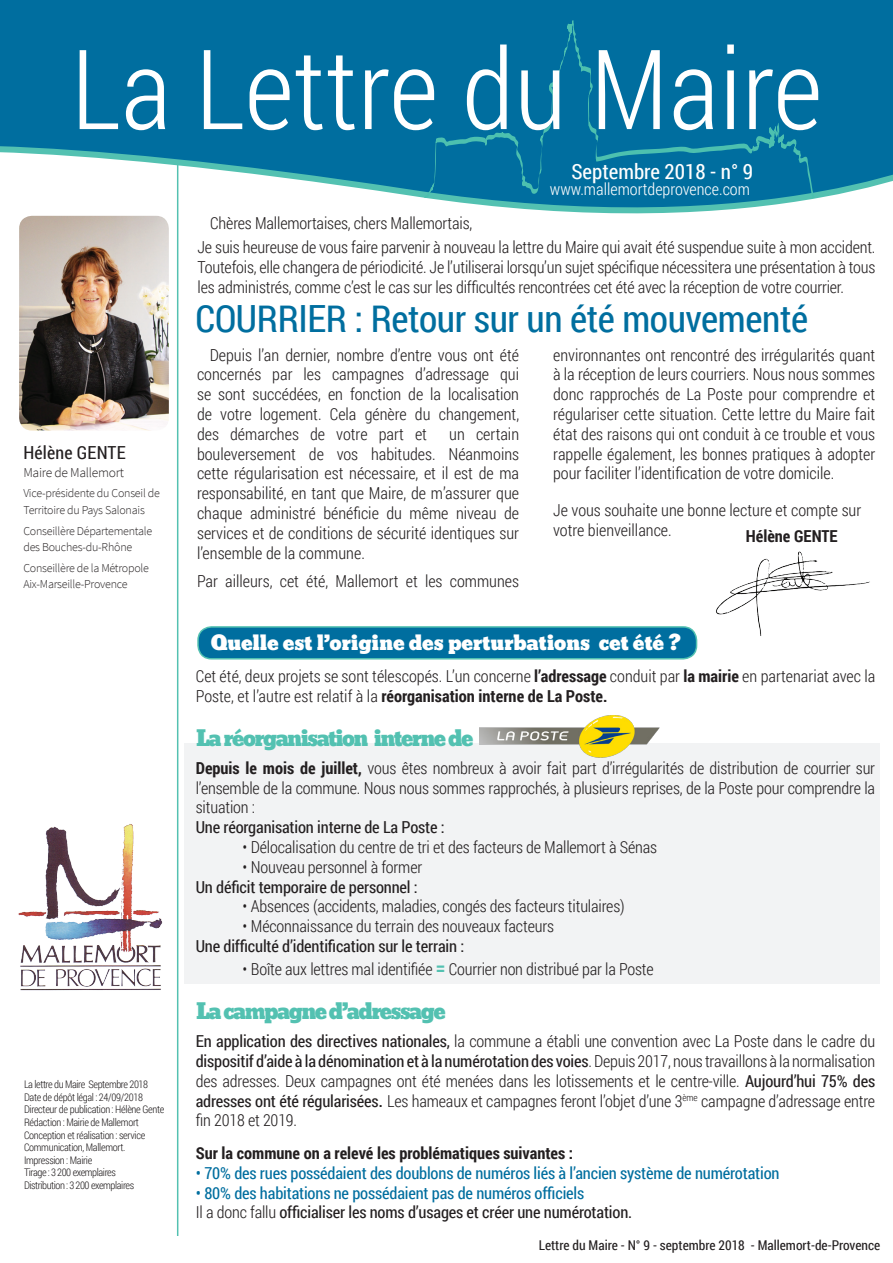
<style>
.page{position:relative;width:893px;height:1263px;background:#fff}
.page>*{position:absolute;margin:0;border:0;box-sizing:border-box;transform-origin:0 0}
.t1{font:300 111px "Roboto Condensed";color:#fff}
.t2{font:37.5px "Roboto Condensed";letter-spacing:-.01em;color:#006e9f}
.t3{font:21px "Bevan";letter-spacing:-.07em;color:#53c1b1}
.t4{font:21px "Roboto Condensed";color:#fff}
.t5{font:19.5px "Bevan";letter-spacing:-.01em;color:#fff}
.t6{font:18px "Roboto Condensed";letter-spacing:.01em;color:#231f20}
.t7{font:300 16.5px/19.8px "Roboto Condensed";letter-spacing:-.01em;color:#231f20;text-align:justify}
.t8{font:16.5px "Roboto Condensed";letter-spacing:-.01em;color:#231f20}
.t9{font:16.5px "Roboto Condensed";letter-spacing:-.01em;color:#006e9f}
.t10{font:700 16.5px "Roboto Condensed";color:#231f20}
.t11{font:300 16.5px "Roboto Condensed";color:#fff}
.t12{font:13.5px "Roboto Condensed";color:#231f20}
.t13{font:300 13.5px "Source Sans Pro";letter-spacing:-.02em;color:#231f20}
.t14{font:300 12px/16.5px "Source Sans Pro";letter-spacing:-.02em;color:#231f20}
.t15{font:300 10.5px "Roboto Condensed";letter-spacing:-.03em;color:#231f20}
.s1{font-weight:700}
.s2{font-weight:700;font-size:19.5px;color:#53c1b1}
.s3{font-weight:400}
.s4{font-weight:400;font-size:19.5px}
.s5{font-weight:300}
</style>
<div class="page">
<svg style="left:0;top:0;width:893px;height:248px"></svg>
<img style="left:19px;top:216px;width:150px;height:215px">
<hr style="left:177px;top:164px;width:1px;height:1072px;background:#53c1b1">
<img style="left:18px;top:824px;width:145px;height:167px">
<div style="left:354px;top:20px;width:461px;height:177px;background:#006e9f"></div>
<svg style="left:325px;top:191px;width:181px;height:57px"></svg>
<svg style="left:819px;top:200px;width:74px;height:40px"></svg>
<img style="left:716px;top:551px;width:154px;height:85px">
<div style="left:198px;top:627px;width:499px;height:32px;background:#006e9f;border-radius:14px"></div>
<div style="left:197px;top:626px;width:500px;height:33px;border:2px solid #53c1b1;border-radius:14px"></div>
<div style="left:184px;top:743px;width:696px;height:240px;background:#f2f3f4"></div>
<img style="left:479px;top:715px;width:181px;height:43px">
<p class="t1" style="left:71px;top:13px;width:753px">La Lettre du Maire</p>
<p class="t4" style="left:571px;top:157px;width:183px">Septembre 2018 - n° 9</p>
<p class="t11" style="left:550px;top:178px;width:202px">www.mallemortdeprovence.com</p>
<p class="t7" style="left:210px;top:213px;width:264px">Chères Mallemortaises, chers Mallemortais,</p>
<p class="t7" style="left:197px;top:237px;width:680px">Je suis heureuse de vous faire parvenir à nouveau la lettre du Maire qui avait été suspendue suite à mon accident.<br>Toutefois, elle changera de périodicité. Je l’utiliserai lorsqu’un sujet spécifique nécessitera une présentation à tous les administrés, comme c’est le cas sur les difficultés rencontrées cet été avec la réception de votre courrier.</p>
<p class="t6" style="left:23px;top:440px;width:104px">Hélène GENTE</p>
<p class="t13" style="left:23px;top:464px;width:102px">Maire de Mallemort</p>
<p class="t14" style="left:23px;top:485px;width:138px">Vice-présidente du Conseil de<br>Territoire du Pays Salonais</p>
<p class="t14" style="left:23px;top:522px;width:130px">Conseillère Départementale des Bouches-du-Rhône</p>
<p class="t14" style="left:23px;top:560px;width:127px">Conseillère de la Métropole<br>Aix-Marseille-Provence</p>
<p class="t15" style="left:24px;top:1077px;width:126px">La lettre du Maire Septembre 2018</p>
<p class="t15" style="left:24px;top:1090px;width:120px">Date de dépôt légal : 24/09/2018</p>
<p class="t15" style="left:24px;top:1102px;width:142px">Directeur de publication : Hélène Gente</p>
<p class="t15" style="left:24px;top:1115px;width:116px">Rédaction : Mairie de Mallemort</p>
<p class="t15" style="left:24px;top:1127px;width:123px">Conception et réalisation : service</p>
<p class="t15" style="left:24px;top:1140px;width:103px">Communication, Mallemort.</p>
<p class="t15" style="left:24px;top:1153px;width:70px">Impression : Mairie</p>
<p class="t15" style="left:24px;top:1165px;width:93px">Tirage : 3 200 exemplaires</p>
<p class="t15" style="left:24px;top:1178px;width:112px">Distribution : 3 200 exemplaires</p>
<p class="t2" style="left:196px;top:293px;width:614px">COURRIER : Retour sur un été mouvementé</p>
<p class="t7" style="left:197px;top:344px;width:324px;text-indent:13px">Depuis l’an dernier, nombre d’entre vous ont été concernés par les campagnes d’adressage qui se sont succédées, en fonction de la localisation de votre logement. Cela génère du changement, des démarches de votre part et</p>
<p class="t7" style="left:197px;top:424px;width:324px;text-indent:252px">un certain bouleversement de vos habitudes. Néanmoins cette régularisation est nécessaire, et il est de ma responsabilité, en tant que Maire, de m’assurer que chaque administré bénéficie du même niveau de services et de conditions de sécurité identiques sur l’ensemble de la commune.</p>
<p class="t7" style="left:197px;top:571px;width:324px">Par ailleurs, cet été, Mallemort et les communes</p>
<p class="t7" style="left:553px;top:344px;width:324px">environnantes ont rencontré des irrégularités quant à la réception de leurs courriers. Nous nous sommes donc rapprochés de La Poste pour comprendre et régulariser cette situation. Cette lettre du Maire fait état des raisons qui ont conduit à ce trouble et vous rappelle également, les bonnes pratiques à adopter pour faciliter l’identification de votre domicile.</p>
<p class="t7" style="left:553px;top:500px;width:310px">Je vous souhaite une bonne lecture et compte sur votre bienveillance.</p>
<p class="t10" style="left:746px;top:525px;width:93px">Hélène GENTE</p>
<p class="t5" style="left:211px;top:627px;width:472px">Quelle est l’origine des perturbations cet été ?</p>
<p class="t7" style="left:196px;top:666px;width:681px">Cet été, deux projets se sont télescopés. L’un concerne <span class="s1">l’adressage</span> conduit par <span class="s1">la mairie</span> en partenariat avec la<br>Poste, et l’autre est relatif à la <span class="s1">réorganisation interne de La Poste.</span></p>
<p class="t3" style="left:196px;top:721px;width:279px">La réorganisation interne de</p>
<p class="t7" style="left:196px;top:757px;width:681px"><span class="s1">Depuis le mois de juillet,</span> vous êtes nombreux à avoir fait part d’irrégularités de distribution de courrier sur l’ensemble de la commune. Nous nous sommes rapprochés, à plusieurs reprises, de la Poste pour comprendre la situation :</p>
<p class="t8" style="left:196px;top:816px;width:250px">Une réorganisation interne de La Poste :</p>
<p class="t7" style="left:243px;top:837px;width:416px">• Délocalisation du centre de tri et des facteurs de Mallemort à Sénas</p>
<p class="t7" style="left:243px;top:856px;width:181px">• Nouveau personnel à former</p>
<p class="t8" style="left:196px;top:875px;width:223px">Un déficit temporaire de personnel :</p>
<p class="t7" style="left:243px;top:896px;width:384px">• Absences (accidents, maladies, congés des facteurs titulaires)</p>
<p class="t7" style="left:243px;top:916px;width:313px">• Méconnaissance du terrain des nouveaux facteurs</p>
<p class="t8" style="left:196px;top:935px;width:270px">Une difficulté d’identification sur le terrain :</p>
<p class="t7" style="left:243px;top:959px;width:413px">• Boîte aux lettres mal identifiée <span class="s2">=</span> Courrier non distribué par la Poste</p>
<p class="t3" style="left:196px;top:994px;width:251px">La campagne d’adressage</p>
<p class="t7" style="left:196px;top:1031px;width:681px"><span class="s3">En application des directives nationales,</span> la commune a établi une convention avec La Poste dans le cadre du <span class="s3">dispositif d’aide à la dénomination et à la numérotation des voies</span>. Depuis 2017, nous travaillons à la normalisation des adresses. Deux campagnes ont été menées dans les lotissements et le centre-ville. <span class="s3">Aujourd’hui 75% des adresses ont été régularisées</span><span class="s4">.</span> Les hameaux et campagnes feront l’objet d’une 3<sup>ème</sup> campagne d’adressage entre fin 2018 et 2019.</p>
<p class="t10" style="left:196px;top:1141px;width:379px">Sur la commune on a relevé les problématiques suivantes :</p>
<p class="t9" style="left:196px;top:1161px;width:585px">• 70% des rues possédaient des doublons de numéros liés à l’ancien système de numérotation</p>
<p class="t9" style="left:196px;top:1181px;width:390px">• 80% des habitations ne possédaient pas de numéros officiels</p>
<p class="t8" style="left:196px;top:1201px;width:438px"><span class="s5">Il a donc fallu</span> officialiser les noms d’usages et créer une numérotation.</p>
<p class="t12" style="left:539px;top:1236px;width:343px">Lettre du Maire - N° 9 - septembre 2018 - Mallemort-de-Provence</p>
</div>
